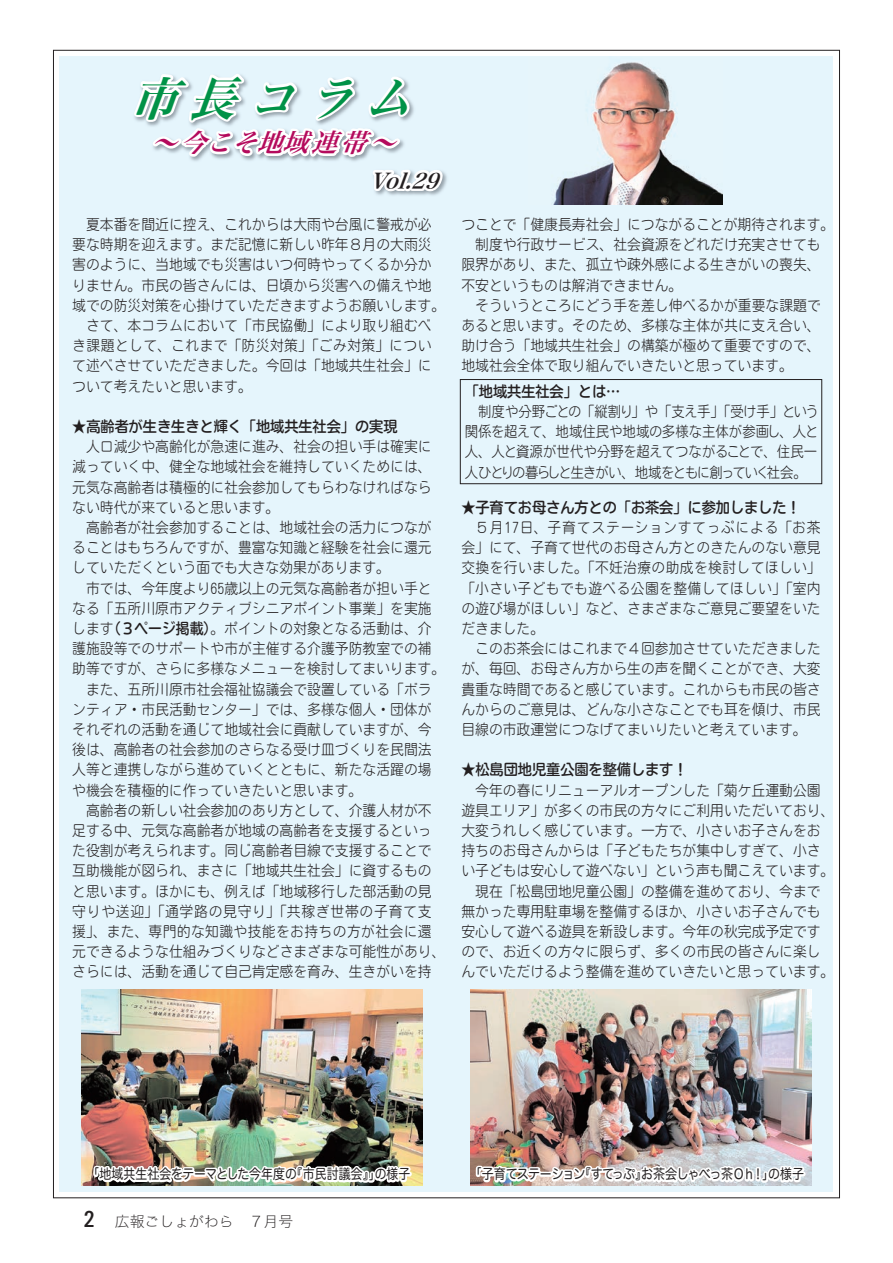
<style>
.page{position:relative;width:893px;height:1263px;background:#fff}
.page>*{position:absolute;margin:0;border:0;box-sizing:border-box;transform-origin:0 0}
.t1{font:italic 46.8px "Hira Min Pro W6";color:#009247}
.t2{font:italic 25.5px "Hira Min Pro W6";color:#b40a5c}
.t3{font:italic 21.3px "Hira Min Pro W6";color:#231f20}
.t4{font:14.85px/20.2px "Motoya Maru Pr 6 N W2";color:#231f20;scale:.93 1}
.t5{font:14.85px/20.2px "Motoya Maru Pr 6 N W2";color:#231f20;text-align:justify;scale:.9 1}
.t6{font:14.85px "Nud Motoya Maru Std W4";color:#231f20;scale:.95 1}
.t7{font:14.85px "Hira Kaku Std N W1";color:#231f20}
.t8{font:13.8px "Hira Maru Pro W4";letter-spacing:-.055em;color:#231f20;scale:.87 1}
.t9{font:13.8px "Hira Maru Pro W4";letter-spacing:.01em;color:#231f20;scale:.86 1}
.s1{font-family:"Nud Motoya Maru Std W4"}
.s2{font-family:"Motoya Cedar W4 90 msp RKSJ H";font-size:21.3px}
</style>
<div class="page">
<div style="left:60px;top:56px;width:773px;height:1136px;background:#e5f5fc"></div>
<img style="left:82px;top:990px;width:340px;height:195px">
<img style="left:471px;top:990px;width:340px;height:195px">
<img style="left:553px;top:62px;width:169px;height:142px">
<img style="left:474px;top:1159px;width:69px;height:26px">
<div style="left:539px;top:1172px;width:14px;height:5px;border:4px solid #fff"></div>
<img style="left:549px;top:1062px;width:258px;height:137px">
<img style="left:92px;top:1134px;width:105px;height:52px">
<div style="left:193px;top:1172px;width:14px;height:5px;border:4px solid #fff"></div>
<img style="left:203px;top:1060px;width:211px;height:126px">
<div style="left:460px;top:379px;width:362px;height:105px;border:1px solid #231f20"></div>
<svg style="left:132px;top:49px;width:315px;height:146px"></svg>
<h1 class="t1" style="left:130px;top:57px;width:310px">市長コラム</h1>
<h2 class="t2" style="left:151px;top:120px;width:260px">～今こそ地域連帯～</h2>
<h3 class="t3" style="left:369px;top:162px;width:82px">Vol.29</h3>
<p class="t4" style="left:72px;top:212px;width:402px">　夏本番を間近に控え、これからは大雨や台風に警戒が必要な時期を迎えます。まだ記憶に新しい昨年８月の大雨災害のように、当地域でも災害はいつ何時やってくるか分かりません。市民の皆さんには、日頃から災害への備えや地域での防災対策を心掛けていただきますようお願いします。　さて、本コラムにおいて「市民協働」により取り組むべき課題として、これまで「防災対策」「ごみ対策」について述べさせていただきました。今回は「地域共生社会」について考えたいと思います。</p>
<p class="t6" style="left:72px;top:416px;width:344px">★高齢者が生き生きと輝く「地域共生社会」の実現</p>
<p class="t4" style="left:72px;top:434px;width:403px">　人口減少や高齢化が急速に進み、社会の担い手は確実に減っていく中、健全な地域社会を維持していくためには、元気な高齢者は積極的に社会参加してもらわなければならない時代が来ていると思います。<br>　高齢者が社会参加することは、地域社会の活力につながることはもちろんですが、豊富な知識と経験を社会に還元していただくという面でも大きな効果があります。<br>　市では、今年度より65歳以上の元気な高齢者が担い手となる「五所川原市アクティブシニアポイント事業」を実施します<span class="s1">（３ページ掲載）</span>。ポイントの対象となる活動は、介護施設等でのサポートや市が主催する介護予防教室での補助等ですが、さらに多様なメニューを検討してまいります。　また、五所川原市社会福祉協議会で設置している「ボランティア・市民活動センター」では、多様な個人・団体がそれぞれの活動を通じて地域社会に貢献していますが、今後は、高齢者の社会参加のさらなる受け皿づくりを民間法人等と連携しながら進めていくとともに、新たな活躍の場や機会を積極的に作っていきたいと思います。<br>　高齢者の新しい社会参加のあり方として、介護人材が不足する中、元気な高齢者が地域の高齢者を支援するといった役割が考えられます。同じ高齢者目線で支援することで互助機能が図られ、まさに「地域共生社会」に資するものと思います。ほかにも、例えば「地域移行した部活動の見守りや送迎」「通学路の見守り」「共稼ぎ世帯の子育て支援」、また、専門的な知識や技能をお持ちの方が社会に還元できるような仕組みづくりなどさまざまな可能性があり、さらには、活動を通じて自己肯定感を育み、生きがいを持</p>
<p class="t4" style="left:461px;top:212px;width:402px">つことで「健康長寿社会」につながることが期待されます。　制度や行政サービス、社会資源をどれだけ充実させても限界があり、また、孤立や疎外感による生きがいの喪失、不安というものは解消できません。<br>　そういうところにどう手を差し伸べるかが重要な課題であると思います。そのため、多様な主体が共に支え合い、助け合う「地域共生社会」の構築が極めて重要ですので、地域社会全体で取り組んでいきたいと思っています。</p>
<p class="t6" style="left:465px;top:381px;width:165px">「地域共生社会」とは…</p>
<p class="t5" style="left:465px;top:399px;width:395px">　制度や分野ごとの「縦割り」や「支え手」「受け手」という関係を超えて、地域住民や地域の多様な主体が参画し、人と人、人と資源が世代や分野を超えてつながることで、住民一人ひとりの暮らしと生きがい、地域をともに創っていく社会。</p>
<p class="t6" style="left:461px;top:497px;width:359px">★子育てお母さん方との「お茶会」に参加しました！</p>
<p class="t4" style="left:461px;top:515px;width:388px">　５月17日、子育てステーションすてっぷによる「お茶会」にて、子育て世代のお母さん方とのきたんのない意見交換を行いました。「不妊治療の助成を検討してほしい」「小さい子どもでも遊べる公園を整備してほしい」「室内の遊び場がほしい」など、さまざまなご意見ご要望をいただきました。<br>　このお茶会にはこれまで４回参加させていただきましたが、毎回、お母さん方から生の声を聞くことができ、大変貴重な時間であると感じています。これからも市民の皆さんからのご意見は、どんな小さなことでも耳を傾け、市民目線の市政運営につなげてまいりたいと考えています。</p>
<p class="t6" style="left:461px;top:760px;width:240px">★松島団地児童公園を整備します！</p>
<p class="t4" style="left:461px;top:778px;width:403px">　今年の春にリニューアルオープンした「菊ケ丘運動公園遊具エリア」が多くの市民の方々にご利用いただいており、大変うれしく感じています。一方で、小さいお子さんをお持ちのお母さんからは「子どもたちが集中しすぎて、小さい子どもは安心して遊べない」という声も聞こえています。　現在「松島団地児童公園」の整備を進めており、今まで無かった専用駐車場を整備するほか、小さいお子さんでも安心して遊べる遊具を新設します。今年の秋完成予定ですので、お近くの方々に限らず、多くの市民の皆さんに楽しんでいただけるよう整備を進めていきたいと思っています。</p>
<p class="t9" style="left:88px;top:1162px;width:377px">「地域共生社会をテーマとした今年度の『市民討議会』」の様子</p>
<p class="t8" style="left:470px;top:1162px;width:386px">「子育てステーション『すてっぷ』お茶会しゃべっ茶Ｏｈ！」の様子</p>
<p class="t7" style="left:84px;top:1210px;width:211px"><span class="s2">2</span> 広報ごしょがわら　７月号</p>
</div>
